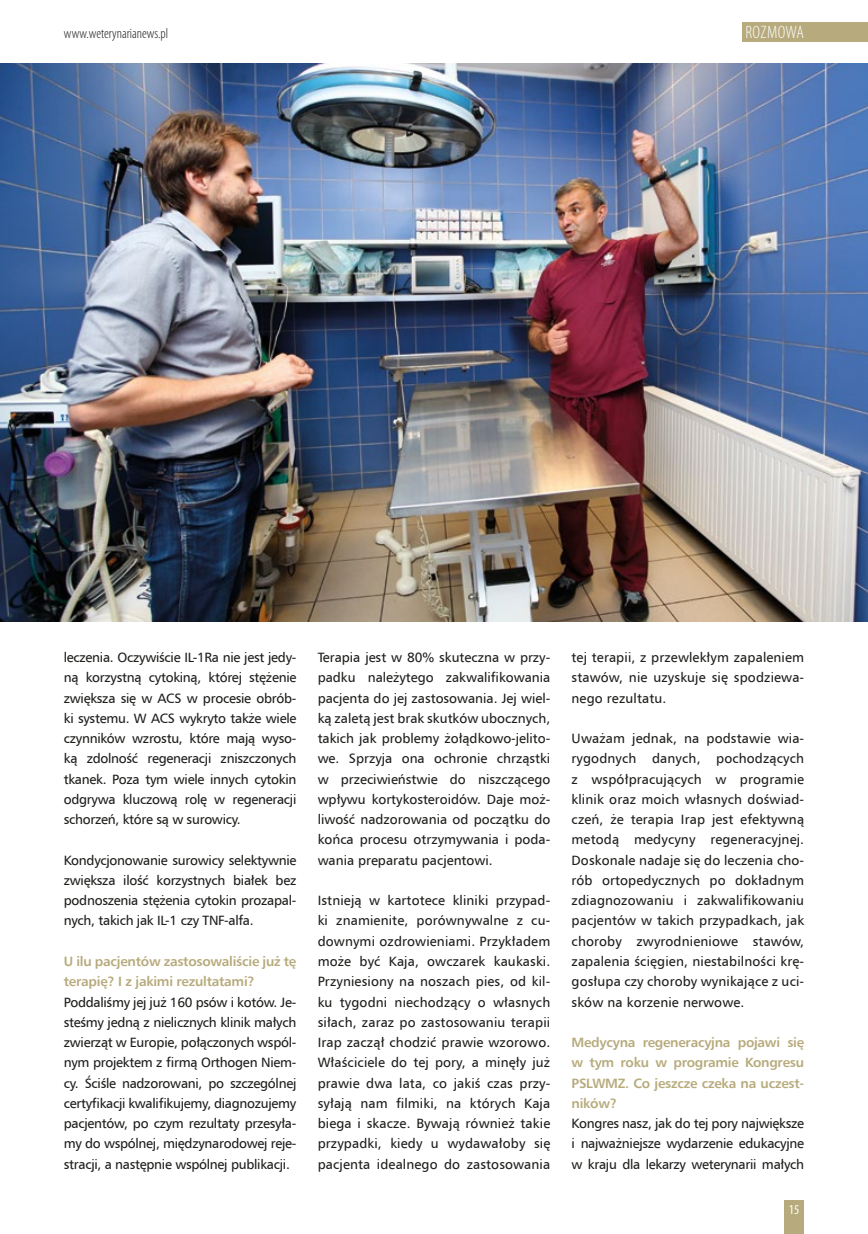
<style>
.page{position:relative;width:868px;height:1234px;background:#fff}
.page>*{position:absolute;margin:0;border:0;box-sizing:border-box;transform-origin:0 0}
.t1{font:300 condensed 18px "Myriad Pro";letter-spacing:.02em;color:#fff}
.t2{font:300 condensed 14.25px "Myriad Pro";color:#1d1d1b}
.t3{font:13.5px/20.2px "Humnst 777 EU";letter-spacing:-.01em;color:#1d1d1b;text-align:justify}
.t4{font:700 13.5px/20.2px "Humnst 777 EU";letter-spacing:-.02em;color:#b7aa7c}
.t5{font:condensed 13.5px "Myriad Pro";color:#fff}
</style>
<div class="page">
<img style="left:0;top:64px;width:867px;height:557px">
<div style="left:742px;top:22px;width:125px;height:20px;background:#b7aa7c"></div>
<div style="left:784px;top:1200px;width:20px;height:33px;background:#b7aa7c"></div>
<p class="t2" style="left:64px;top:25px;width:106px">www.weterynarianews.pl</p>
<h1 class="t1" style="left:745px;top:21px;width:60px">ROZMOWA</h1>
<p class="t3" style="left:64px;top:646px;width:234px">leczenia. Oczywiście IL-1Ra nie jest jedy&shy;ną korzystną cytokiną, której stężenie zwiększa się w ACS w procesie obrób&shy;ki systemu. W ACS wykryto także wiele czynników wzrostu, które mają wyso&shy;ką zdolność regeneracji zniszczonych tkanek. Poza tym wiele innych cytokin odgrywa kluczową rolę w regeneracji schorzeń, które są w surowicy.</p>
<p class="t3" style="left:64px;top:849px;width:234px">Kondycjonowanie surowicy selektywnie zwiększa ilość korzystnych białek bez podnoszenia stężenia cytokin prozapal&shy;nych, takich jak IL-1 czy TNF-alfa.</p>
<p class="t4" style="left:64px;top:950px;width:234px">U ilu pacjentów zastosowaliście już tę terapię? I z jakimi rezultatami?</p>
<p class="t3" style="left:64px;top:991px;width:234px">Poddaliśmy jej już 160 psów i kotów. Je&shy;steśmy jedną z nielicznych klinik małych zwierząt w Europie, połączonych wspól&shy;nym projektem z firmą Orthogen Niem&shy;cy. Ściśle nadzorowani, po szczególnej certyfikacji kwalifikujemy, diagnozujemy pacjentów, po czym rezultaty przesyła&shy;my do wspólnej, międzynarodowej reje&shy;stracji, a następnie wspólnej publikacji.</p>
<p class="t3" style="left:317px;top:646px;width:234px">Terapia jest w 80% skuteczna w przy&shy;padku należytego zakwalifikowania pacjenta do jej zastosowania. Jej wiel&shy;ką zaletą jest brak skutków ubocznych, takich jak problemy żołądkowo-jelito&shy;we. Sprzyja ona ochronie chrząstki w przeciwieństwie do niszczącego wpływu kortykosteroidów. Daje moż&shy;liwość nadzorowania od początku do końca procesu otrzymywania i poda&shy;wania preparatu pacjentowi.</p>
<p class="t3" style="left:317px;top:889px;width:234px">Istnieją w kartotece kliniki przypad&shy;ki znamienite, porównywalne z cu&shy;downymi ozdrowieniami. Przykładem może być Kaja, owczarek kaukaski.<br>Przyniesiony na noszach pies, od kil&shy;ku tygodni niechodzący o własnych siłach, zaraz po zastosowaniu terapii Irap zaczął chodzić prawie wzorowo.<br>Właściciele do tej pory, a minęły już prawie dwa lata, co jakiś czas przy&shy;syłają nam filmiki, na których Kaja biega i skacze. Bywają również takie przypadki, kiedy u wydawałoby się pacjenta idealnego do zastosowania</p>
<p class="t3" style="left:571px;top:646px;width:234px">tej terapii, z przewlekłym zapaleniem stawów, nie uzyskuje się spodziewa&shy;nego rezultatu.</p>
<p class="t3" style="left:571px;top:727px;width:234px">Uważam jednak, na podstawie wia&shy;rygodnych danych, pochodzących z współpracujących w programie klinik oraz moich własnych doświad&shy;czeń, że terapia Irap jest efektywną metodą medycyny regeneracyjnej.<br>Doskonale nadaje się do leczenia cho&shy;rób ortopedycznych po dokładnym zdiagnozowaniu i zakwalifikowaniu pacjentów w takich przypadkach, jak choroby zwyrodnieniowe stawów, zapalenia ścięgien, niestabilności krę&shy;gosłupa czy choroby wynikające z uci&shy;sków na korzenie nerwowe.</p>
<p class="t4" style="left:571px;top:1031px;width:234px;text-align:justify">Medycyna regeneracyjna pojawi się w tym roku w programie Kongresu PSLWMZ. Co jeszcze czeka na uczest&shy;ników?</p>
<p class="t3" style="left:571px;top:1112px;width:234px">Kongres nasz, jak do tej pory największe i najważniejsze wydarzenie edukacyjne w kraju dla lekarzy weterynarii małych</p>
<p class="t5" style="left:788px;top:1200px;width:12px">15</p>
</div>
